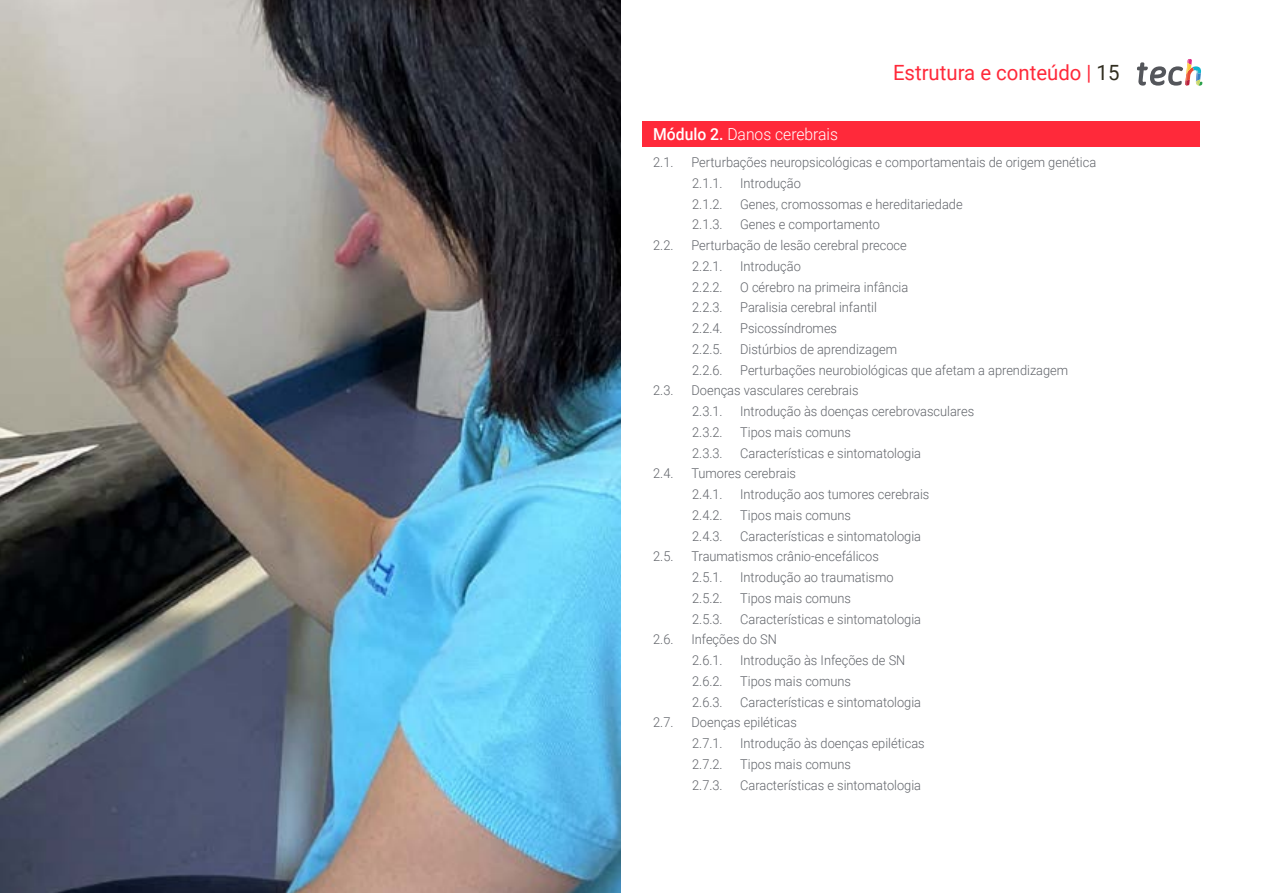
<style>
.page{position:relative;width:1263px;height:893px;background:#fff}
.page>*{position:absolute;margin:0;border:0;box-sizing:border-box;transform-origin:0 0}
.t1{font:21px "Roboto";color:#ff293a}
.t2{font:300 16.5px "Roboto";color:#fff;scale:.95 1}
.t3{font:300 13.5px/20.7px "Roboto";color:#61646a;scale:.95 1}
.s1{color:#312e20}
.s2{font-weight:500}
</style>
<div class="page">
<img style="left:0;top:0;width:621px;height:893px">
<div style="left:642px;top:121px;width:557px;height:25px;background:#ff293a"></div>
<svg style="left:1137px;top:59px;width:65px;height:27px"></svg>
<h1 class="t1" style="left:893px;top:57px;width:228px">Estrutura e conteúdo | <span class="s1">15</span></h1>
<p class="t2" style="left:653px;top:123px;width:196px"><span class="s2">Módulo 2.</span> Danos cerebrais</p>
<p class="t3" style="left:653px;top:151px;width:23px">2.1.</p>
<p class="t3" style="left:691px;top:151px;width:428px">Perturbações neuropsicológicas e comportamentais de origem genética<br>2.1.1.</p>
<p class="t3" style="left:740px;top:172px;width:65px">Introdução</p>
<p class="t3" style="left:692px;top:193px;width:34px">2.1.2.</p>
<p class="t3" style="left:740px;top:193px;width:236px">Genes, cromossomas e hereditariedade</p>
<p class="t3" style="left:692px;top:214px;width:34px">2.1.3.</p>
<p class="t3" style="left:740px;top:214px;width:149px">Genes e comportamento</p>
<p class="t3" style="left:653px;top:234px;width:23px">2.2.</p>
<p class="t3" style="left:691px;top:234px;width:228px">Perturbação de lesão cerebral precoce<br>2.2.1.</p>
<p class="t3" style="left:740px;top:255px;width:65px">Introdução</p>
<p class="t3" style="left:692px;top:276px;width:34px">2.2.2.</p>
<p class="t3" style="left:740px;top:276px;width:178px">O cérebro na primeira infância</p>
<p class="t3" style="left:692px;top:297px;width:34px">2.2.3.</p>
<p class="t3" style="left:740px;top:297px;width:145px">Paralisia cerebral infantil</p>
<p class="t3" style="left:692px;top:317px;width:34px">2.2.4.</p>
<p class="t3" style="left:740px;top:317px;width:104px">Psicossíndromes</p>
<p class="t3" style="left:692px;top:338px;width:34px">2.2.5.</p>
<p class="t3" style="left:740px;top:338px;width:167px">Distúrbios de aprendizagem</p>
<p class="t3" style="left:692px;top:359px;width:34px">2.2.6.</p>
<p class="t3" style="left:740px;top:359px;width:347px">Perturbações neurobiológicas que afetam a aprendizagem</p>
<p class="t3" style="left:653px;top:380px;width:23px">2.3.</p>
<p class="t3" style="left:691px;top:380px;width:177px">Doenças vasculares cerebrais<br>2.3.1.</p>
<p class="t3" style="left:740px;top:400px;width:248px">Introdução às doenças cerebrovasculares</p>
<p class="t3" style="left:692px;top:421px;width:34px">2.3.2.</p>
<p class="t3" style="left:740px;top:421px;width:118px">Tipos mais comuns</p>
<p class="t3" style="left:692px;top:442px;width:34px">2.3.3.</p>
<p class="t3" style="left:740px;top:442px;width:192px">Características e sintomatologia</p>
<p class="t3" style="left:653px;top:463px;width:23px">2.4.</p>
<p class="t3" style="left:691px;top:463px;width:112px">Tumores cerebrais<br>2.4.1.</p>
<p class="t3" style="left:740px;top:483px;width:201px">Introdução aos tumores cerebrais</p>
<p class="t3" style="left:692px;top:504px;width:34px">2.4.2.</p>
<p class="t3" style="left:740px;top:504px;width:118px">Tipos mais comuns</p>
<p class="t3" style="left:692px;top:525px;width:34px">2.4.3.</p>
<p class="t3" style="left:740px;top:525px;width:192px">Características e sintomatologia</p>
<p class="t3" style="left:653px;top:546px;width:23px">2.5.</p>
<p class="t3" style="left:691px;top:546px;width:199px">Traumatismos crânio-encefálicos<br>2.5.1.</p>
<p class="t3" style="left:740px;top:566px;width:163px">Introdução ao traumatismo</p>
<p class="t3" style="left:692px;top:587px;width:34px">2.5.2.</p>
<p class="t3" style="left:740px;top:587px;width:118px">Tipos mais comuns</p>
<p class="t3" style="left:692px;top:608px;width:34px">2.5.3.</p>
<p class="t3" style="left:740px;top:608px;width:192px">Características e sintomatologia</p>
<p class="t3" style="left:653px;top:629px;width:23px">2.6.</p>
<p class="t3" style="left:691px;top:629px;width:91px">Infeções do SN<br>2.6.1.</p>
<p class="t3" style="left:740px;top:649px;width:175px">Introdução às Infeções de SN</p>
<p class="t3" style="left:692px;top:670px;width:34px">2.6.2.</p>
<p class="t3" style="left:740px;top:670px;width:118px">Tipos mais comuns</p>
<p class="t3" style="left:692px;top:691px;width:34px">2.6.3.</p>
<p class="t3" style="left:740px;top:691px;width:192px">Características e sintomatologia</p>
<p class="t3" style="left:653px;top:712px;width:23px">2.7.</p>
<p class="t3" style="left:691px;top:712px;width:112px">Doenças epiléticas<br>2.7.1.</p>
<p class="t3" style="left:740px;top:732px;width:196px">Introdução às doenças epiléticas</p>
<p class="t3" style="left:692px;top:753px;width:34px">2.7.2.</p>
<p class="t3" style="left:740px;top:753px;width:118px">Tipos mais comuns</p>
<p class="t3" style="left:692px;top:774px;width:34px">2.7.3.</p>
<p class="t3" style="left:740px;top:774px;width:192px">Características e sintomatologia</p>
</div>
